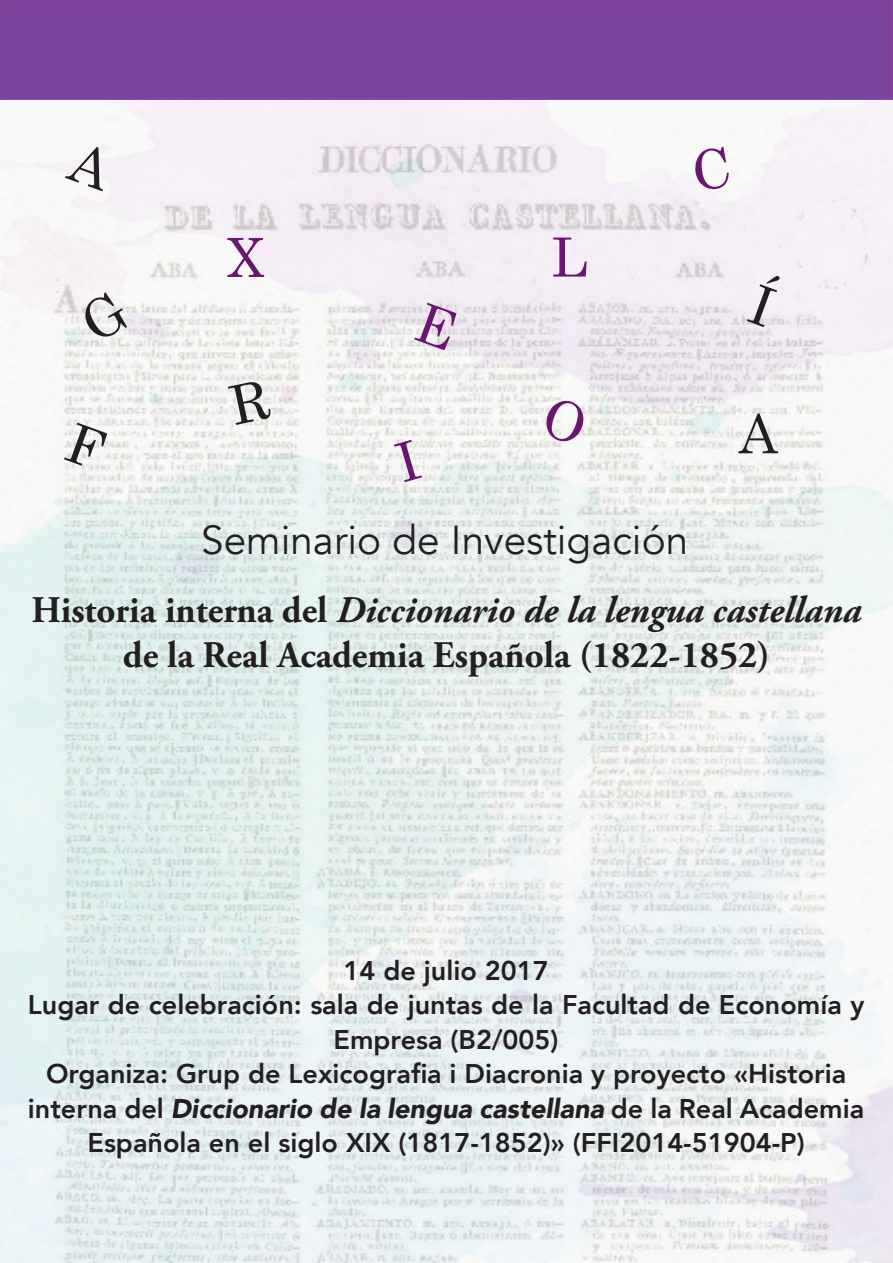
<style>
.page{position:relative;width:893px;height:1263px;background:#fff}
.page>*{position:absolute;margin:0;border:0;box-sizing:border-box;transform-origin:0 0}
.t1{font:54px "Century";color:#6a1572}
.t2{font:54px "Century";color:#231f20}
.t3{font:40.5px "Avenir";color:#231f20}
.t4{font:italic 700 37.5px "Adobe Garamond Pro";color:#231f20}
.t5{font:700 37.5px "Adobe Garamond Pro";color:#231f20}
.t6{font:800 27px/34.5px "Avenir";color:#231f20;text-align:center}
.s1{font-style:normal}
.s2{font-weight:900;font-style:italic}
</style>
<div class="page">
<img style="left:0;top:100px;width:892px;height:1163px">
<div style="left:0;top:1px;width:892px;height:98px;background:#7b449a"></div>
<div style="left:0;top:0;width:893px;height:100px;border:2px solid #83449a"></div>
<svg style="left:414px;top:303px;width:44px;height:48px;background:#eae4ea"></svg>
<svg style="left:394px;top:440px;width:28px;height:42px"></svg>
<svg style="left:693px;top:147px;width:38px;height:44px"></svg>
<svg style="left:541px;top:396px;width:48px;height:50px"></svg>
<svg style="left:78px;top:289px;width:53px;height:54px"></svg>
<svg style="left:228px;top:379px;width:44px;height:46px"></svg>
<svg style="left:65px;top:140px;width:51px;height:51px"></svg>
<svg style="left:64px;top:423px;width:44px;height:47px"></svg>
<svg style="left:747px;top:271px;width:35px;height:56px"></svg>
<p class="t1" style="left:226px;top:212px;width:40px">X</p>
<p class="t1" style="left:552px;top:212px;width:38px">L</p>
<p class="t2" style="left:739px;top:388px;width:40px">A</p>
<p class="t3" style="left:201px;top:516px;width:488px">Seminario de Investigación</p>
<p class="t4" style="left:32px;top:588px;width:831px"><span class="s1">Historia interna del</span> Diccionario de la lengua castellana</p>
<p class="t5" style="left:123px;top:633px;width:649px">de la Real Academia Española (1822-1852)</p>
<p class="t6" style="left:343px;top:953px;width:207px">14 de julio 2017</p>
<p class="t6" style="left:28px;top:987px;width:838px">Lugar de celebración: sala de juntas de la Facultad de Economía y<br>Empresa (B2/005)</p>
<p class="t6" style="left:46px;top:1056px;width:802px">Organiza: Grup de Lexicografia i Diacronia y proyecto «Historia</p>
<p class="t6" style="left:28px;top:1091px;width:838px">interna del <span class="s2">Diccionario de la lengua castellana</span> de la Real Academia<br>Española en el siglo XIX (1817-1852)» (FFI2014-51904-P)</p>
</div>
